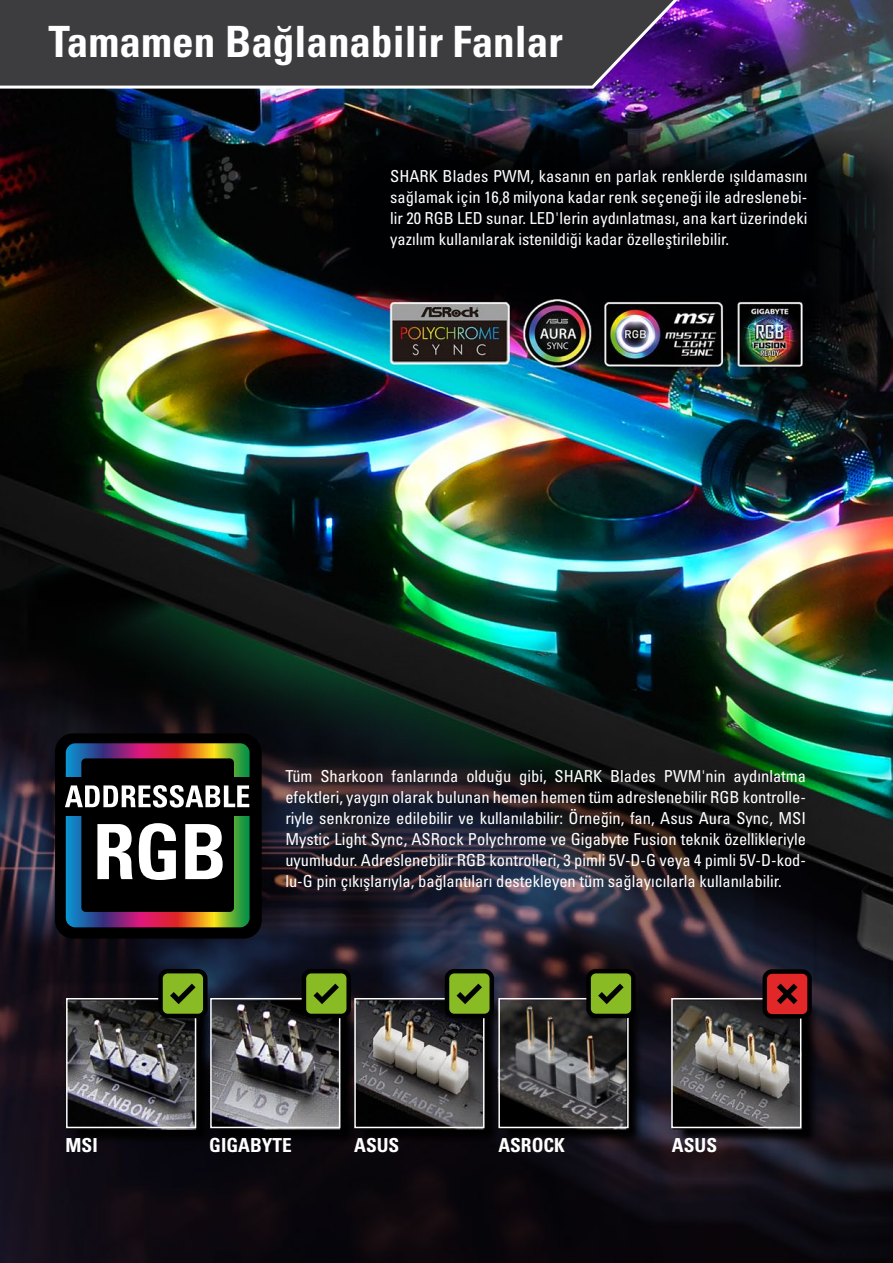
<style>
.page{position:relative;width:893px;height:1263px;background:#fff}
.page>*{position:absolute;margin:0;border:0;box-sizing:border-box;transform-origin:0 0}
.t1{font:43.05px "Univers LTCYR 67 Bold Cond";color:#fff}
.t2{font:19.35px "Univers LTCYR 67 Bold Cond";color:#fff}
.t3{font:condensed 16.5px/21px "Univers LTCYR 57";color:#fff;text-align:justify}
</style>
<div class="page">
<img style="left:0;top:0;width:893px;height:1263px">
<svg style="left:0;top:0;width:678px;height:89px;background:#44404a"></svg>
<div style="left:66px;top:998px;width:130px;height:130px;border:2px solid #fff"></div>
<div style="left:210px;top:998px;width:130px;height:130px;border:2px solid #fff"></div>
<div style="left:354px;top:998px;width:130px;height:130px;border:2px solid #fff"></div>
<div style="left:498px;top:998px;width:131px;height:130px;border:2px solid #fff"></div>
<div style="left:671px;top:998px;width:130px;height:130px;border:2px solid #fff"></div>
<svg style="left:762px;top:969px;width:50px;height:49px;background:#801718"></svg>
<svg style="left:158px;top:969px;width:50px;height:49px;background:#516f17"></svg>
<svg style="left:302px;top:969px;width:49px;height:49px;background:#527016"></svg>
<svg style="left:445px;top:969px;width:49px;height:49px;background:#527117"></svg>
<svg style="left:586px;top:969px;width:50px;height:49px;background:#516f16"></svg>
<div style="left:55px;top:733px;width:207px;height:206px;background:#000;border-radius:18px"></div>
<svg style="left:65px;top:743px;width:185px;height:184px"></svg>
<h1 class="t1" style="left:49px;top:15px;width:516px">Tamamen Bağlanabilir Fanlar</h1>
<p class="t3" style="left:390px;top:165px;width:419px">SHARK Blades PWM, kasanın en parlak renklerde ışıldamasını sağlamak için 16,8 milyona kadar renk seçeneği ile adreslenebi&shy;lir 20 RGB LED sunar. LED'lerin aydınlatması, ana kart üzerindeki yazılım kullanılarak istenildiği kadar özelleştirilebilir.</p>
<p class="t3" style="left:285px;top:766px;width:522px">Tüm Sharkoon fanlarında olduğu gibi, SHARK Blades PWM'nin aydınlatma efektleri, yaygın olarak bulunan hemen hemen tüm adreslenebilir RGB kontrolle&shy;riyle senkronize edilebilir ve kullanılabilir: Örneğin, fan, Asus Aura Sync, MSI Mystic Light Sync, ASRock Polychrome ve Gigabyte Fusion teknik özellikleriyle uyumludur. Adreslenebilir RGB kontrolleri, 3 pimli 5V-D-G veya 4 pimli 5V-D-kod&shy;lu-G pin çıkışlarıyla, bağlantıları destekleyen tüm sağlayıcılarla kullanılabilir.</p>
<p class="t2" style="left:66px;top:1133px;width:34px">MSI</p>
<p class="t2" style="left:209px;top:1133px;width:84px">GIGABYTE</p>
<p class="t2" style="left:354px;top:1133px;width:47px">ASUS</p>
<p class="t2" style="left:498px;top:1133px;width:68px">ASROCK</p>
<p class="t2" style="left:672px;top:1133px;width:47px">ASUS</p>
</div>
